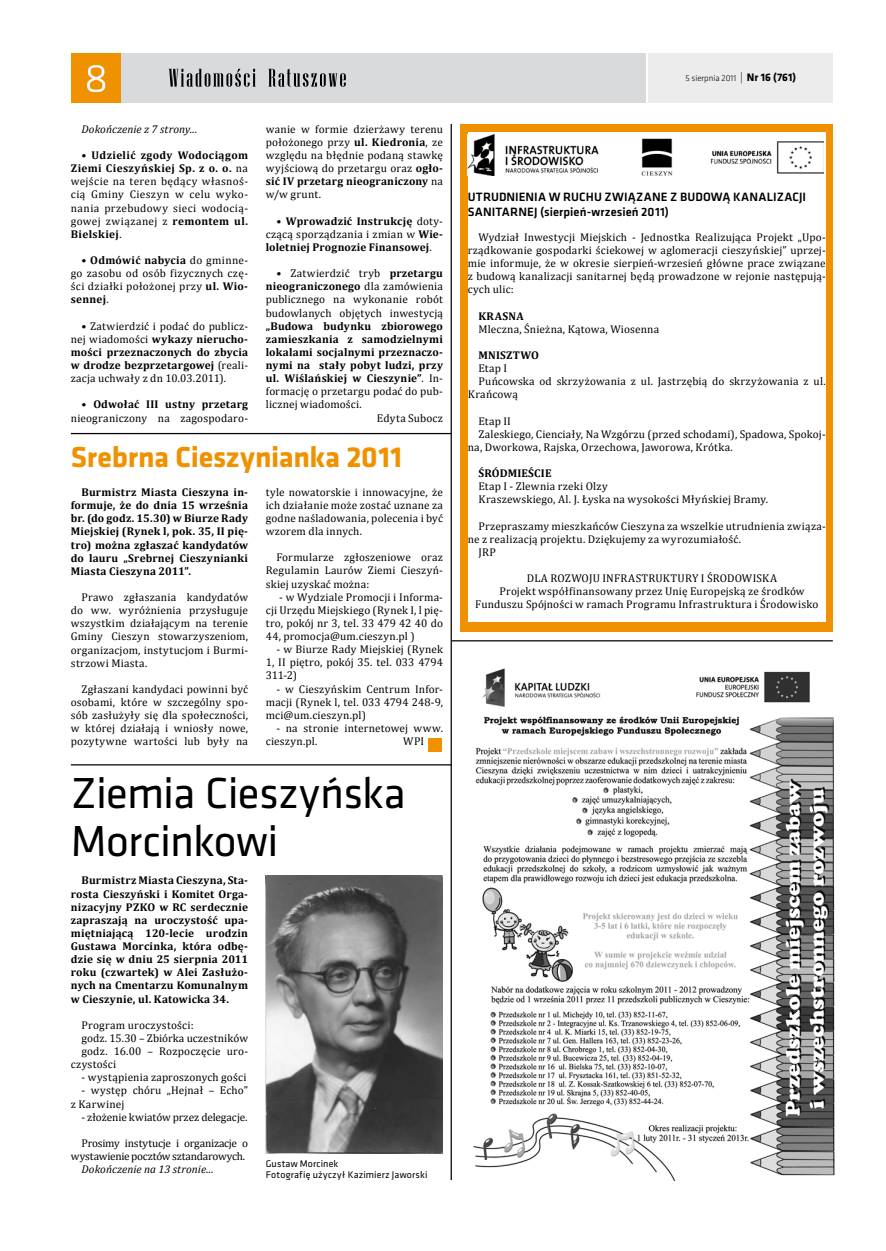
<style>
.page{position:relative;width:886px;height:1251px;background:#fff}
.page>*{position:absolute;margin:0;border:0;box-sizing:border-box;transform-origin:0 0}
.t1{font:45px/47.5px "Klavika";letter-spacing:-.015em;color:#000}
.t2{font:700 30px "Klavika";letter-spacing:-.01em;color:#f09100}
.t3{font:500 12.5px/15px "Klavika";letter-spacing:.01em;color:#000}
.t4{font:11.25px/13.1px "Cambria";letter-spacing:.015em;color:#000;text-align:justify}
.t5{font:700 11.25px/13.1px "Cambria";letter-spacing:.02em;color:#000;text-align:justify}
.t6{font:11.25px/13.1px "Cambria";letter-spacing:-.015em;color:#000;text-align:right}
.t7{font:italic 11.25px "Cambria";letter-spacing:.005em;color:#000}
.t8{font:11.25px "Cambria";letter-spacing:-.005em;color:#000}
.t9{font:10px/11.2px "Klavika";letter-spacing:.015em;color:#000}
.t10{font:300 8.75px "Klavika";color:#000}
.s1{font-weight:700}
.s2{font-weight:400}
.s3{font-size:11.25px}
.s4{font-weight:700;font-size:11.25px}
</style>
<div class="page">
<div style="left:648px;top:53px;width:185px;height:50px;background:#ececed"></div>
<div style="left:461px;top:124px;width:372px;height:507px;background:#f09100"></div>
<div style="left:71px;top:54px;width:574px;height:49px;background:#d9dadb"></div>
<svg style="left:268px;top:69px;width:78px;height:18px"></svg>
<svg style="left:169px;top:69px;width:87px;height:18px"></svg>
<div style="left:71px;top:54px;width:49px;height:49px;background:#f09100"></div>
<svg style="left:87px;top:65px;width:18px;height:27px"></svg>
<img style="left:266px;top:876px;width:177px;height:277px">
<div style="left:429px;top:738px;width:13px;height:13px;background:#f09100"></div>
<img style="left:473px;top:668px;width:362px;height:512px">
<div style="left:468px;top:132px;width:358px;height:490px;background:#fff"></div>
<img style="left:468px;top:134px;width:131px;height:41px">
<img style="left:641px;top:138px;width:32px;height:38px">
<img style="left:710px;top:141px;width:114px;height:33px">
<hr style="left:71px;top:764px;width:381px;height:1px;background:#000">
<hr style="left:71px;top:433px;width:381px;height:1px;background:#000">
<hr style="left:451px;top:124px;width:1px;height:1056px;background:#000">
<hr style="left:452px;top:640px;width:381px;height:1px;background:#000">
<p class="t7" style="left:81px;top:122px;width:117px">Dokończenie z 7 strony...</p>
<p class="t4" style="left:71px;top:149px;width:179px;text-indent:11px">• <span class="s1">Udzielić zgody Wodociągom Ziemi Cieszyńskiej Sp. z o. o.</span> na wejście na teren będący własnoś&shy;cią Gminy Cieszyn w celu wyko&shy;nania przebudowy sieci wodocią&shy;gowej związanej z <span class="s1">remontem ul.<br>Bielskiej</span>.</p>
<p class="t4" style="left:71px;top:254px;width:179px;text-indent:11px">• <span class="s1">Odmówić nabycia</span> do gminne&shy;go zasobu od osób fizycznych czę&shy;ści działki położonej przy <span class="s1">ul. Wio&shy;sennej</span>.</p>
<p class="t4" style="left:71px;top:319px;width:179px;text-indent:11px">• Zatwierdzić i podać do publicz&shy;nej wiadomości <span class="s1">wykazy nierucho&shy;mości przeznaczonych do zbycia w drodze bezprzetargowej</span> (reali&shy;zacja uchwały z dn 10.03.2011).</p>
<p class="t4" style="left:71px;top:398px;width:179px;text-align:right">• <span class="s1">Odwołać III ustny przetarg </span>nieograniczony na zagospodaro-</p>
<p class="t4" style="left:266px;top:122px;width:179px">wanie w formie dzierżawy terenu położonego przy <span class="s1">ul. Kiedronia</span>, ze względu na błędnie podaną stawkę wyjściową do przetargu oraz <span class="s1">ogło&shy;sić IV przetarg nieograniczony</span> na w/w grunt.</p>
<p class="t5" style="left:266px;top:214px;width:179px;text-indent:11px"><span class="s2">•</span> Wprowadzić Instrukcję <span class="s2">doty&shy;czącą sporządzania i zmian w</span> Wie&shy;loletniej Prognozie Finansowej<span class="s2">.</span></p>
<p class="t4" style="left:266px;top:267px;width:179px;text-indent:11px">• Zatwierdzić tryb <span class="s1">przetargu nieograniczonego</span> dla zamówienia publicznego na wykonanie robót budowlanych objętych inwestycją</p>
<p class="t5" style="left:266px;top:319px;width:179px">„Budowa budynku zbiorowego</p>
<p class="t5" style="left:266px;top:332px;width:179px">zamieszkania z samodzielnymi</p>
<p class="t5" style="left:266px;top:345px;width:179px">lokalami socjalnymi przeznaczo-</p>
<p class="t5" style="left:266px;top:358px;width:179px">nymi na stały pobyt ludzi, przy</p>
<p class="t5" style="left:266px;top:371px;width:179px">ul. Wiślańskiej w Cieszynie”<span class="s2">. In-</span></p>
<p class="t4" style="left:266px;top:385px;width:179px">formację o przetargu podać do pub-</p>
<p class="t4" style="left:266px;top:398px;width:98px">licznej wiadomości.</p>
<p class="t4" style="left:377px;top:411px;width:68px">Edyta Subocz</p>
<h2 class="t2" style="left:71px;top:436px;width:333px">Srebrna Cieszynianka 2011</h2>
<p class="t5" style="left:71px;top:485px;width:179px;text-indent:11px">Burmistrz Miasta Cieszyna in&shy;formuje, że do dnia 15 września br. (do godz. 15.30) w Biurze Rady Miejskiej (Rynek l, pok. 35, II pię&shy;tro) można zgłaszać kandydatów do lauru „Srebrnej Cieszynianki Miasta Cieszyna 2011”.</p>
<p class="t4" style="left:71px;top:591px;width:179px;text-indent:11px">Prawo zgłaszania kandydatów do ww. wyróżnienia przysługuje wszystkim działającym na terenie Gminy Cieszyn stowarzyszeniom, organizacjom, instytucjom i Burmi&shy;strzowi Miasta.</p>
<p class="t4" style="left:71px;top:682px;width:179px;text-indent:11px">Zgłaszani kandydaci powinni być osobami, które w szczególny spo&shy;sób zasłużyły się dla społeczności, w której działają i wniosły nowe, pozytywne wartości lub były na</p>
<p class="t4" style="left:266px;top:485px;width:179px">tyle nowatorskie i innowacyjne, że ich działanie może zostać uznane za godne naśladowania, polecenia i być wzorem dla innych.</p>
<p class="t4" style="left:266px;top:551px;width:179px;text-indent:11px">Formularze zgłoszeniowe oraz Regulamin Laurów Ziemi Cieszyń&shy;skiej uzyskać można:</p>
<p class="t4" style="left:266px;top:590px;width:179px;text-indent:13px">- w Wydziale Promocji i Informa&shy;cji Urzędu Miejskiego (Rynek I, l pię&shy;tro, pokój nr 3, tel. 33 479 42 40 do 44, promocja@um.cieszyn.pl )</p>
<p class="t4" style="left:266px;top:643px;width:179px;text-indent:11px">- w Biurze Rady Miejskiej (Rynek 1, II piętro, pokój 35. tel. 033 4794<br>311-2)</p>
<p class="t4" style="left:266px;top:682px;width:179px;text-indent:11px">- w Cieszyńskim Centrum Infor&shy;macji (Rynek l, tel. 033 4794 248-9, mci@um.cieszyn.pl)</p>
<p class="t4" style="left:266px;top:721px;width:179px;text-indent:11px">- na stronie internetowej www. cieszyn.pl.</p>
<p class="t4" style="left:403px;top:735px;width:22px">WPI</p>
<h1 class="t1" style="left:71px;top:768px;width:336px">Ziemia Cieszyńska<br>Morcinkowi</h1>
<p class="t5" style="left:71px;top:874px;width:179px;text-indent:11px">Burmistrz Miasta Cieszyna, Sta&shy;rosta Cieszyński i Komitet Orga&shy;nizacyjny PZKO w RC serdecznie zapraszają na uroczystość upa&shy;miętniającą 120-lecie urodzin Gustawa Morcinka, która odbę&shy;dzie się w dniu 25 sierpnia 2011 roku (czwartek) w Alei Zasłużo&shy;nych na Cmentarzu Komunalnym w Cieszynie, ul. Katowicka 34.</p>
<p class="t4" style="left:81px;top:1018px;width:114px">Program uroczystości:</p>
<p class="t4" style="left:81px;top:1031px;width:168px">godz. 15.30 – Zbiórka uczestników</p>
<p class="t4" style="left:81px;top:1044px;width:168px">godz. 16.00 – Rozpoczęcie uro-</p>
<p class="t4" style="left:71px;top:1058px;width:47px">czystości</p>
<p class="t4" style="left:81px;top:1071px;width:166px">- wystąpienia zaproszonych gości</p>
<p class="t4" style="left:71px;top:1084px;width:179px;text-indent:11px">- występ chóru „Hejnał – Echo” z Karwinej</p>
<p class="t8" style="left:81px;top:1110px;width:168px">- złożenie kwiatów przez delegacje.</p>
<p class="t6" style="left:71px;top:1136px;width:179px">Prosimy instytucje i organizacje o wystawienie pocztów sztandarowych.</p>
<p class="t7" style="left:81px;top:1162px;width:134px">Dokończenie na 13 stronie...</p>
<p class="t9" style="left:266px;top:1157px;width:163px">Gustaw Morcinek<br>Fotografię użyczył Kazimierz Jaworski</p>
<p class="t10" style="left:685px;top:73px;width:112px">5 sierpnia 2011 <span class="s3">|</span> <span class="s4">Nr 16 (761)</span></p>
<p class="t3" style="left:468px;top:189px;width:340px">UTRUDNIENIA W RUCHU ZWIĄZANE Z BUDOWĄ KANALIZACJI<br>SANITARNEJ (sierpień-wrzesień 2011)</p>
<p class="t4" style="left:468px;top:230px;width:359px;text-indent:11px">Wydział Inwestycji Miejskich - Jednostka Realizująca Projekt „Upo&shy;rządkowanie gospodarki ściekowej w aglomeracji cieszyńskiej” uprzej&shy;mie informuje, że w okresie sierpień-wrzesień główne prace związane z budową kanalizacji sanitarnej będą prowadzone w rejonie następują&shy;cych ulic:</p>
<p class="t5" style="left:478px;top:309px;width:47px">KRASNA</p>
<p class="t4" style="left:478px;top:322px;width:182px">Mleczna, Śnieżna, Kątowa, Wiosenna</p>
<p class="t5" style="left:478px;top:348px;width:62px">MNISZTWO</p>
<p class="t4" style="left:478px;top:362px;width:30px">Etap I</p>
<p class="t4" style="left:478px;top:375px;width:349px">Puńcowska od skrzyżowania z ul. Jastrzębią do skrzyżowania z ul.</p>
<p class="t4" style="left:468px;top:388px;width:52px">Krańcową</p>
<p class="t4" style="left:478px;top:414px;width:34px">Etap II</p>
<p class="t4" style="left:478px;top:427px;width:349px">Zaleskiego, Cienciały, Na Wzgórzu (przed schodami), Spadowa, Spokoj-</p>
<p class="t4" style="left:468px;top:440px;width:266px">na, Dworkowa, Rajska, Orzechowa, Jaworowa, Krótka.</p>
<p class="t5" style="left:478px;top:466px;width:75px">ŚRÓDMIEŚCIE</p>
<p class="t4" style="left:478px;top:480px;width:291px">Etap I - Zlewnia rzeki Olzy<br>Kraszewskiego, Al. J. Łyska na wysokości Młyńskiej Bramy.</p>
<p class="t4" style="left:478px;top:519px;width:349px">Przepraszamy mieszkańców Cieszyna za wszelkie utrudnienia związa-</p>
<p class="t4" style="left:468px;top:532px;width:275px">ne z realizacją projektu. Dziękujemy za wyrozumiałość.</p>
<p class="t4" style="left:478px;top:545px;width:19px">JRP</p>
<p class="t4" style="left:527px;top:572px;width:252px">DLA ROZWOJU INFRASTRUKTURY I ŚRODOWISKA</p>
<p class="t4" style="left:499px;top:585px;width:307px">Projekt współfinansowany przez Unię Europejską ze środków</p>
<p class="t4" style="left:475px;top:598px;width:345px">Funduszu Spójności w ramach Programu Infrastruktura i Środowisko</p>
</div>
